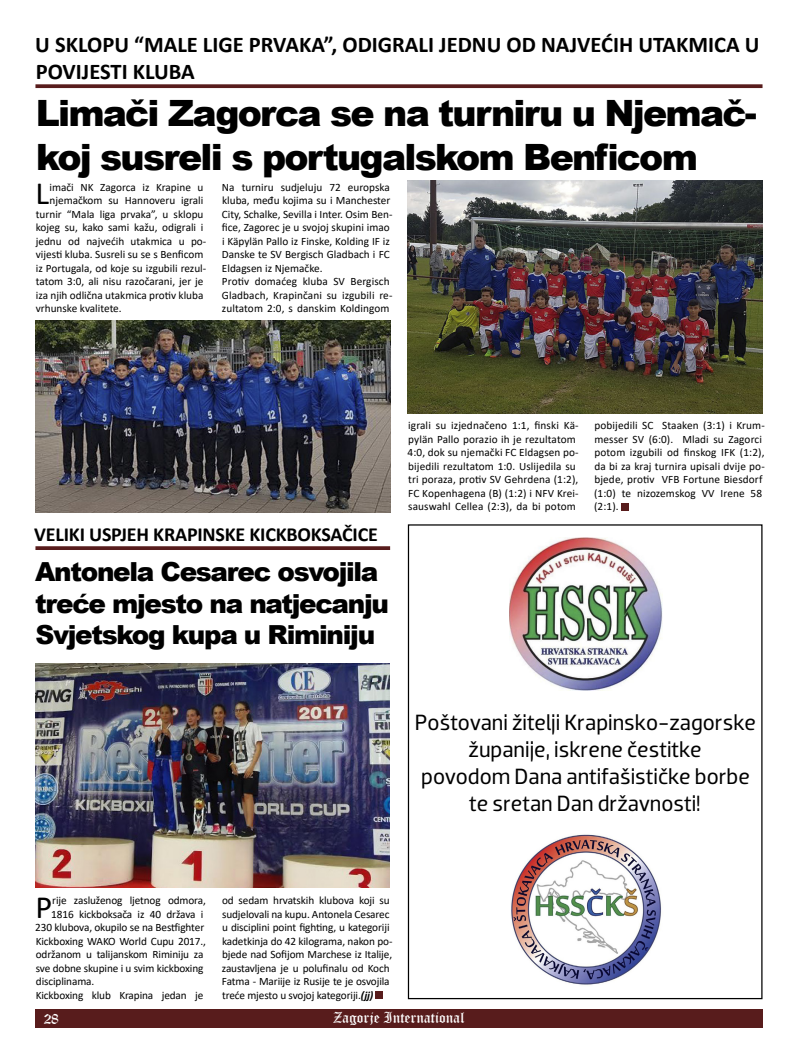
<style>
.page{position:relative;width:798px;height:1063px;background:#fff}
.page>*{position:absolute;margin:0;border:0;box-sizing:border-box;transform-origin:0 0}
.t1{font:900 36.25px/43.5px "Arial";letter-spacing:-.05em;color:#000}
.t2{font:32.5px "Calibri";color:#000}
.t3{font:900 26.25px/31.5px "Arial";letter-spacing:-.05em;color:#000}
.t4{font:22.5px/27px "Dobra";color:#000;text-align:center}
.t5{font:700 22.5px/27px "Calibri";color:#000}
.t6{font:700 20px "Calibri";letter-spacing:-.01em;color:#000}
.t7{font:15px "Old English Text";color:#fff}
.t8{font:11.25px/13.5px "Calibri";color:#000}
.s1{font-weight:700;font-style:italic}
</style>
<div class="page">
<div style="left:35px;top:1009px;width:727px;height:19px;background:#581c1c"></div>
<div style="left:621px;top:503px;width:7px;height:7px;background:#581c1c"></div>
<svg style="left:35px;top:84px;width:727px;height:4px;background:#642d2d"></svg>
<img style="left:509px;top:538px;width:153px;height:153px">
<img style="left:511px;top:834px;width:150px;height:151px">
<svg style="left:35px;top:546px;width:355px;height:4px"></svg>
<div style="left:376px;top:991px;width:7px;height:8px;background:#581c1c"></div>
<img style="left:35px;top:664px;width:354px;height:224px">
<img style="left:407px;top:180px;width:355px;height:234px">
<img style="left:35px;top:321px;width:355px;height:191px">
<h3 class="t5" style="left:35px;top:31px;width:725px">U SKLOPU “MALE LIGE PRVAKA”, ODIGRALI JEDNU OD NAJVEĆIH UTAKMICA U<br>POVIJESTI KLUBA</h3>
<h1 class="t1" style="left:36px;top:91px;width:722px">Limači Zagorca se na turniru u Njemač&shy;koj susreli s portugalskom Benficom</h1>
<h2 class="t2" style="left:35px;top:171px;width:15px">L</h2>
<p class="t8" style="left:49px;top:180px;width:155px">imači NK Zagorca iz Krapine u</p>
<p class="t8" style="left:49px;top:193px;width:155px">njemačkom su Hannoveru igrali</p>
<p class="t8" style="left:36px;top:207px;width:169px">turnir “Mala liga prvaka”, u sklopu</p>
<p class="t8" style="left:36px;top:220px;width:169px">kojeg su, kako sami kažu, odigrali i</p>
<p class="t8" style="left:36px;top:234px;width:172px">jednu od najvećih utakmica u po-</p>
<p class="t8" style="left:36px;top:247px;width:169px">vijesti kluba. Susreli su se s Benficom</p>
<p class="t8" style="left:36px;top:261px;width:172px">iz Portugala, od koje su izgubili rezul-</p>
<p class="t8" style="left:36px;top:274px;width:169px">tatom 3:0, ali nisu razočarani, jer je</p>
<p class="t8" style="left:36px;top:288px;width:169px">iza njih odlična utakmica protiv kluba</p>
<p class="t8" style="left:36px;top:301px;width:87px">vrhunske kvalitete.</p>
<p class="t8" style="left:222px;top:180px;width:172px">Na turniru sudjeluju 72 europska kluba, među kojima su i Manchester City, Schalke, Sevilla i Inter. Osim Ben&shy;fice, Zagorec je u svojoj skupini imao i Käpylän Pallo iz Finske, Kolding IF iz Danske te SV Bergisch Gladbach i FC Eldagsen iz Njemačke.<br>Protiv domaćeg kluba SV Bergisch Gladbach, Krapinčani su izgubili re&shy;zultatom 2:0, s danskim Koldingom</p>
<h3 class="t6" style="left:34px;top:520px;width:345px">VELIKI USPJEH KRAPINSKE KICKBOKSAČICE</h3>
<h3 class="t3" style="left:35px;top:555px;width:355px">Antonela Cesarec osvojila treće mjesto na natjecanju<br>Svjetskog kupa u Riminiju</h3>
<p class="t8" style="left:407px;top:419px;width:172px">igrali su izjednačeno 1:1, finski Kä&shy;pylän Pallo porazio ih je rezultatom 4:0, dok su njemački FC Eldagsen po&shy;bijedili rezultatom 1:0. Uslijedila su tri poraza, protiv SV Gehrdena (1:2), FC Kopenhagena (B) (1:2) i NFV Krei&shy;sauswahl Cellea (2:3), da bi potom</p>
<p class="t8" style="left:594px;top:419px;width:172px">pobijedili SC Staaken (3:1) i Krum&shy;messer SV (6:0). Mladi su Zagorci potom izgubili od finskog IFK (1:2), da bi za kraj turnira upisali dvije po&shy;bjede, protiv VFB Fortune Biesdorf (1:0) te nizozemskog VV Irene 58 (2:1).</p>
<h3 class="t4" style="left:415px;top:709px;width:342px">Poštovani žitelji Krapinsko-zagorske županije, iskrene čestitke<br>povodom Dana antifašističke borbe te sretan Dan državnosti!</h3>
<h2 class="t2" style="left:35px;top:884px;width:18px">P</h2>
<p class="t8" style="left:52px;top:893px;width:155px">rije zasluženog ljetnog odmora,</p>
<p class="t8" style="left:51px;top:907px;width:153px">1816 kickboksača iz 40 država i</p>
<p class="t8" style="left:35px;top:920px;width:170px">230 klubova, okupilo se na Bestfighter</p>
<p class="t8" style="left:36px;top:934px;width:172px">Kickboxing WAKO World Cupu 2017.,</p>
<p class="t8" style="left:36px;top:947px;width:169px">održanom u talijanskom Riminiju za</p>
<p class="t8" style="left:36px;top:961px;width:169px">sve dobne skupine i u svim kickboxing</p>
<p class="t8" style="left:36px;top:974px;width:60px">disciplinama.</p>
<p class="t8" style="left:36px;top:988px;width:169px">Kickboxing klub Krapina jedan je</p>
<p class="t8" style="left:222px;top:893px;width:172px">od sedam hrvatskih klubova koji su sudjelovali na kupu. Antonela Cesarec u disciplini point fighting, u kategoriji kadetkinja do 42 kilograma, nakon po&shy;bjede nad Sofijom Marchese iz Italije, zaustavljena je u polufinalu od Koch Fatma - Mariije iz Rusije te je osvojila treće mjesto u svojoj kategoriji.<span class="s1">(jj)</span></p>
<h3 class="t7" style="left:44px;top:1009px;width:17px">28</h3>
<h3 class="t7" style="left:333px;top:1008px;width:133px">Zagorje International</h3>
</div>
